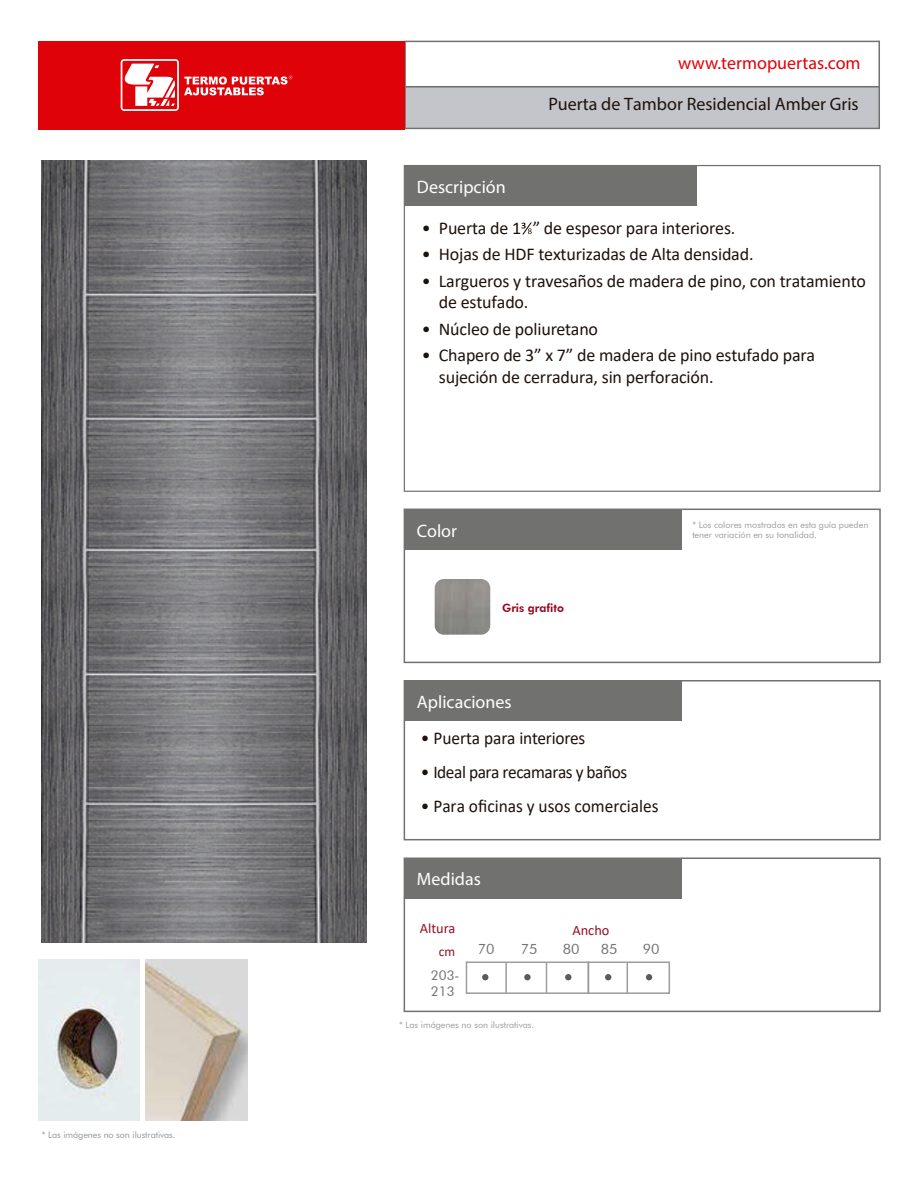
<style>
.page{position:relative;width:918px;height:1189px;background:#fff}
.page>*{position:absolute;margin:0;border:0;box-sizing:border-box;transform-origin:0 0}
.t1{font:18px/26.4px "Calibri";letter-spacing:-.01em;color:#1e120d}
.t2{font:18px "Myriad Pro";color:#fff}
.t3{font:18px "Myriad Pro";color:#1e120d}
.t4{font:18px "Myriad Pro";color:#e00209}
.t5{font:14.4px "Calibri";color:#930f21}
.t6{font:14.25px "Futura BT";color:#727277}
.t7{font:13.35px/16px "Futura BT";color:#727277}
.t8{font:13.35px "Calibri";color:#930f21}
.t9{font:800 11.4px "Futura BT";color:#9a021d}
.t10{font:9px/10.8px "Futura BT";color:#9c9ba0}
.t11{font:9px "Futura BT";letter-spacing:-.005em;color:#939598}
</style>
<div class="page">
<svg style="left:404px;top:41px;width:476px;height:88px"></svg>
<div style="left:38px;top:41px;width:366px;height:88px;background:#e00209"></div>
<svg style="left:121px;top:59px;width:171px;height:52px"></svg>
<div style="left:404px;top:165px;width:293px;height:40px;background:#717170"></div>
<div style="left:404px;top:679px;width:477px;height:161px;border:2px solid #717170"></div>
<div style="left:404px;top:680px;width:278px;height:40px;background:#717170"></div>
<div style="left:404px;top:857px;width:477px;height:154px;border:2px solid #717170"></div>
<div style="left:404px;top:858px;width:278px;height:40px;background:#717170"></div>
<div style="left:466px;top:961px;width:123px;height:32px;border:2px solid #9c9ba0"></div>
<hr style="left:505px;top:961px;width:2px;height:31px;background:#9c9ba0">
<hr style="left:546px;top:961px;width:1px;height:31px;background:#9c9ba0">
<svg style="left:482px;top:973px;width:6px;height:7px"></svg>
<svg style="left:524px;top:973px;width:7px;height:7px"></svg>
<svg style="left:565px;top:973px;width:6px;height:7px"></svg>
<hr style="left:627px;top:961px;width:1px;height:31px;background:#9c9ba0">
<svg style="left:605px;top:973px;width:6px;height:7px"></svg>
<svg style="left:646px;top:973px;width:6px;height:7px"></svg>
<div style="left:588px;top:961px;width:82px;height:32px;border:2px solid #9c9ba0"></div>
<div style="left:404px;top:508px;width:477px;height:155px;border:2px solid #717170"></div>
<div style="left:404px;top:509px;width:278px;height:40px;background:#717170"></div>
<img style="left:39px;top:959px;width:101px;height:160px">
<img style="left:146px;top:959px;width:101px;height:160px">
<svg style="left:521px;top:222px;width:11px;height:12px"></svg>
<img style="left:42px;top:161px;width:325px;height:781px">
<img style="left:435px;top:579px;width:55px;height:55px">
<p class="t11" style="left:42px;top:1128px;width:135px">* Las imágenes no son ilustrativas.</p>
<p class="t2" style="left:417px;top:175px;width:90px">Descripción</p>
<p class="t4" style="left:678px;top:52px;width:184px">www.termopuertas.com</p>
<p class="t3" style="left:548px;top:93px;width:312px">Puerta de Tambor Residencial Amber Gris</p>
<p class="t1" style="left:422px;top:214px;width:10px;text-align:justify">• • •</p>
<p class="t1" style="left:422px;top:315px;width:10px">•</p>
<p class="t1" style="left:422px;top:341px;width:10px">•</p>
<p class="t1" style="left:439px;top:214px;width:429px">Puerta de 1 ” de espesor para interiores.<br>Hojas de HDF texturizadas de Alta densidad.<br>Largueros y travesaños de madera de pino, con tratamiento</p>
<p class="t1" style="left:439px;top:289px;width:161px">de estufado.<br>Núcleo de poliuretano</p>
<p class="t1" style="left:439px;top:344px;width:378px;line-height:21.6px">Chapero de 3” x 7” de madera de pino estufado para sujeción de cerradura, sin perforación.</p>
<p class="t2" style="left:417px;top:519px;width:42px">Color</p>
<p class="t10" style="left:692px;top:519px;width:178px">* Los colores mostrados en esta guía pueden tener variación en su tonalidad.</p>
<p class="t9" style="left:502px;top:600px;width:63px">Gris grafito</p>
<p class="t2" style="left:417px;top:690px;width:96px">Aplicaciones</p>
<p class="t1" style="left:421px;top:724px;width:166px">• Puerta para interiores</p>
<p class="t1" style="left:421px;top:758px;width:208px">• Ideal para recamaras y baños</p>
<p class="t1" style="left:421px;top:792px;width:239px">• Para oficinas y usos comerciales</p>
<p class="t2" style="left:417px;top:868px;width:65px">Medidas</p>
<p class="t5" style="left:420px;top:918px;width:37px">Altura</p>
<p class="t5" style="left:572px;top:919px;width:38px">Ancho</p>
<p class="t8" style="left:439px;top:942px;width:18px">cm</p>
<p class="t7" style="left:431px;top:966px;width:30px">203-<br>213</p>
<p class="t6" style="left:478px;top:940px;width:18px">70</p>
<p class="t6" style="left:521px;top:940px;width:18px">75</p>
<p class="t6" style="left:563px;top:940px;width:18px">80</p>
<p class="t6" style="left:601px;top:940px;width:18px">85</p>
<p class="t6" style="left:643px;top:940px;width:18px">90</p>
<p class="t10" style="left:399px;top:1019px;width:137px">* Las imágenes no son ilustrativas.</p>
</div>
